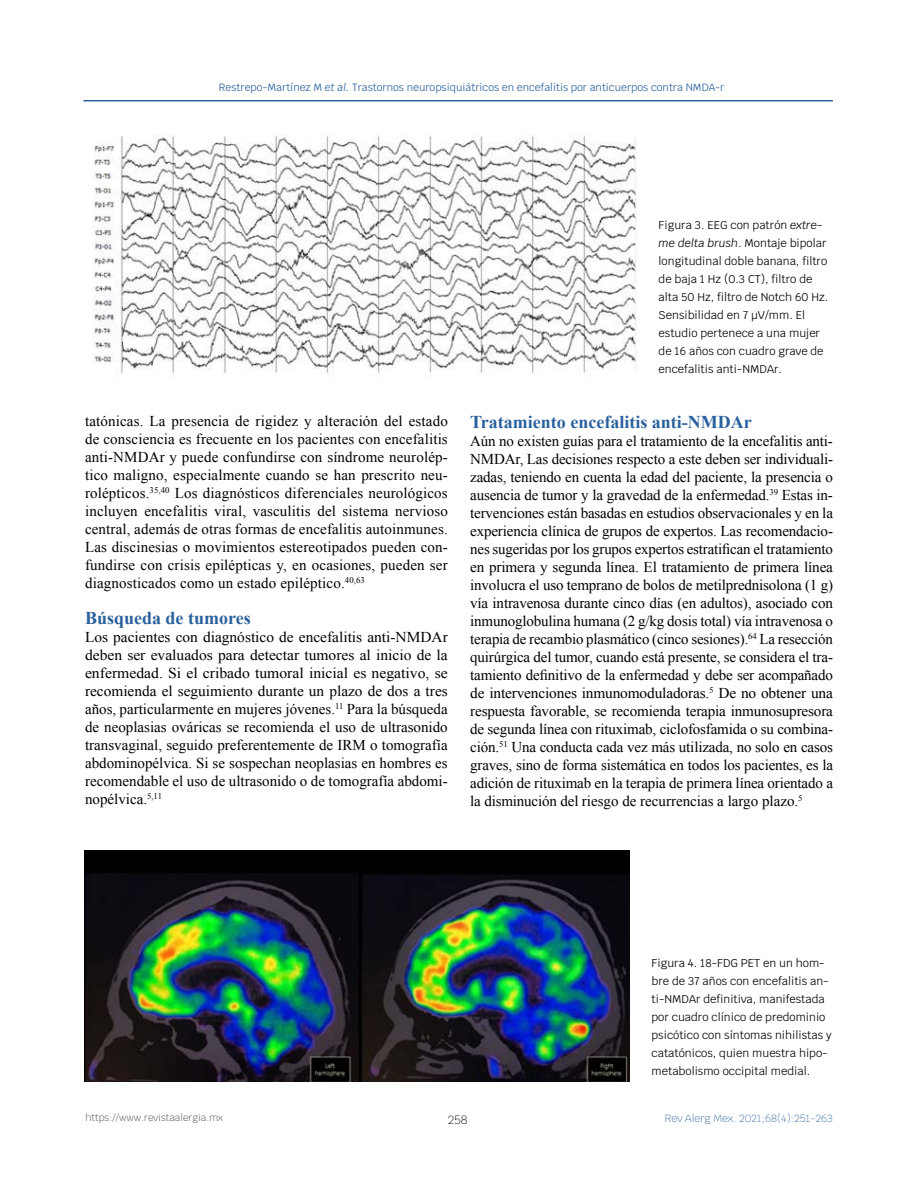
<style>
.page{position:relative;width:918px;height:1188px;background:#fff}
.page>*{position:absolute;margin:0;border:0;box-sizing:border-box;transform-origin:0 0}
.t1{font:700 18px "Times New Roman";color:#29609d}
.t2{font:15px/18px "Times New Roman";color:#000;text-align:justify}
.t3{font:200 12px "Krub";color:#000}
.t4{font:11.25px/18px "Krub";color:#000}
.t5{font:10.5px "Krub";color:#29609d}
.t6{font:200 10.5px "Krub";color:#29609d}
.t7{font:200 9.75px "Krub";color:#333}
.s1{font-style:italic}
</style>
<div class="page">
<hr style="left:84px;top:100px;width:749px;height:1px;background:#29609d">
<img style="left:93px;top:135px;width:544px;height:242px">
<img style="left:84px;top:850px;width:546px;height:232px">
<p class="t5" style="left:219px;top:79px;width:507px">Restrepo-Martínez M <span class="s1">et al.</span> Trastornos neuropsiquiátricos en encefalitis por anticuerpos contra NMDA-r</p>
<p class="t2" style="left:85px;top:411px;width:364px">tatónicas. La presencia de rigidez y alteración del estado de consciencia es frecuente en los pacientes con encefalitis anti-NMDAr y puede confundirse con síndrome neurolép&shy;tico maligno, especialmente cuando se han prescrito neu&shy;rolépticos.<sup>35,40</sup> Los diagnósticos diferenciales neurológicos incluyen encefalitis viral, vasculitis del sistema nervioso central, además de otras formas de encefalitis autoinmunes.<br>Las discinesias o movimientos estereotipados pueden con&shy;fundirse con crisis epilépticas y, en ocasiones, pueden ser diagnosticados como un estado epiléptico.<sup>40,63</sup></p>
<p class="t1" style="left:85px;top:605px;width:167px">Búsqueda de tumores</p>
<p class="t2" style="left:85px;top:627px;width:364px">Los pacientes con diagnóstico de encefalitis anti-NMDAr deben ser evaluados para detectar tumores al inicio de la enfermedad. Si el cribado tumoral inicial es negativo, se recomienda el seguimiento durante un plazo de dos a tres años, particularmente en mujeres jóvenes.<sup>11</sup> Para la búsqueda de neoplasias ováricas se recomienda el uso de ultrasonido transvaginal, seguido preferentemente de IRM o tomografía abdominopélvica. Si se sospechan neoplasias en hombres es recomendable el uso de ultrasonido o de tomografía abdomi&shy;nopélvica.<sup>5,11</sup></p>
<p class="t4" style="left:659px;top:216px;width:171px">Figura 3. EEG con patrón <span class="s1">extre&shy;me delta brush</span>. Montaje bipolar longitudinal doble banana, filtro de baja 1 Hz (0.3 CT), filtro de alta 50 Hz, filtro de Notch 60 Hz.<br>Sensibilidad en 7 μV/mm. El estudio pertenece a una mujer de 16 años con cuadro grave de encefalitis anti-NMDAr.</p>
<p class="t1" style="left:470px;top:409px;width:283px">Tratamiento encefalitis anti-NMDAr</p>
<p class="t2" style="left:470px;top:431px;width:364px">Aún no existen guías para el tratamiento de la encefalitis anti-NMDAr, Las decisiones respecto a este deben ser individuali&shy;zadas, teniendo en cuenta la edad del paciente, la presencia o ausencia de tumor y la gravedad de la enfermedad.<sup>39</sup> Estas in&shy;tervenciones están basadas en estudios observacionales y en la experiencia clínica de grupos de expertos. Las recomendacio&shy;nes sugeridas por los grupos expertos estratifican el tratamiento en primera y segunda línea. El tratamiento de primera línea involucra el uso temprano de bolos de metilprednisolona (1 g) vía intravenosa durante cinco días (en adultos), asociado con inmunoglobulina humana (2 g/kg dosis total) vía intravenosa o terapia de recambio plasmático (cinco sesiones).<sup>64</sup> La resección quirúrgica del tumor, cuando está presente, se considera el tra&shy;tamiento definitivo de la enfermedad y debe ser acompañado de intervenciones inmunomoduladoras.<sup>5</sup> De no obtener una respuesta favorable, se recomienda terapia inmunosupresora de segunda línea con rituximab, ciclofosfamida o su combina&shy;ción.<sup>51</sup> Una conducta cada vez más utilizada, no solo en casos graves, sino de forma sistemática en todos los pacientes, es la adición de rituximab en la terapia de primera línea orientado a la disminución del riesgo de recurrencias a largo plazo.<sup>5</sup></p>
<p class="t4" style="left:652px;top:954px;width:181px">Figura 4. 18-FDG PET en un hom&shy;bre de 37 años con encefalitis an&shy;ti-NMDAr definitiva, manifestada por cuadro clínico de predominio psicótico con síntomas nihilistas y catatónicos, quien muestra hipo&shy;metabolismo occipital medial.</p>
<p class="t7" style="left:85px;top:1110px;width:139px">https://www.revistaalergia.mx</p>
<p class="t3" style="left:448px;top:1109px;width:21px">258</p>
<p class="t6" style="left:665px;top:1110px;width:169px">Rev Alerg Mex. 2021;68(4):251-263</p>
</div>
